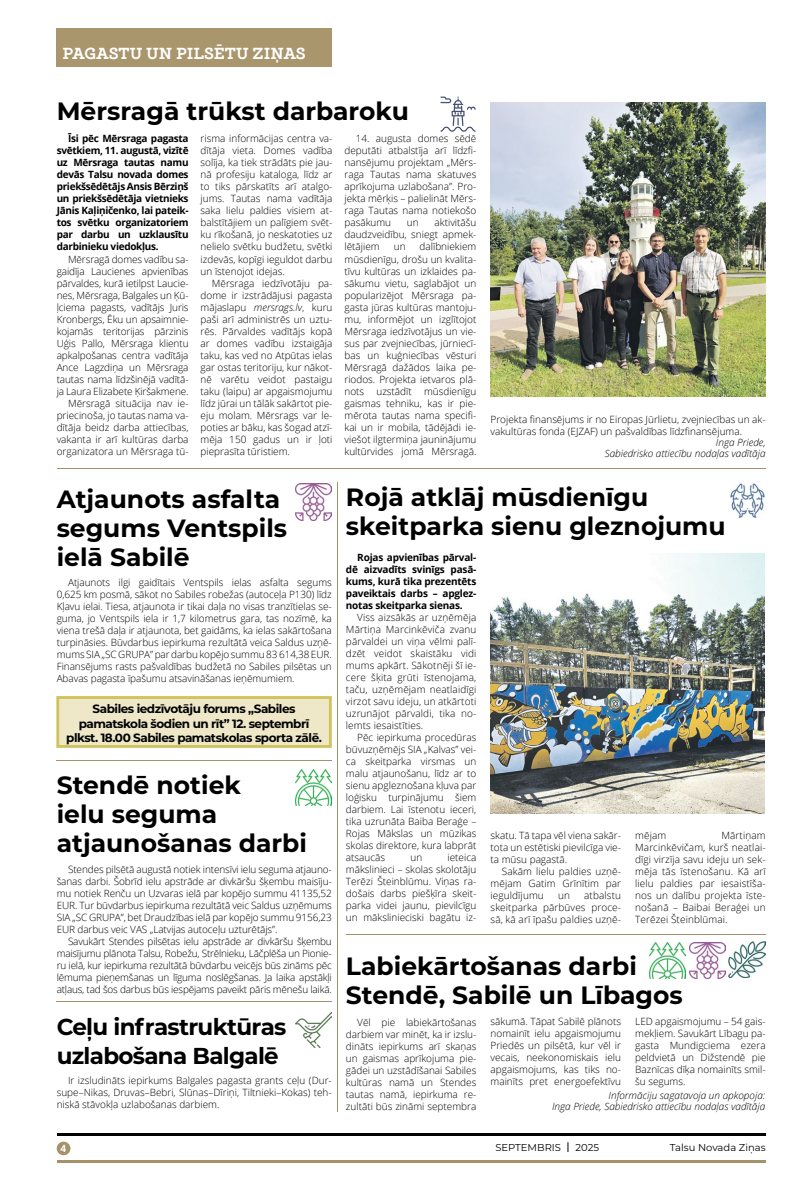
<style>
.page{position:relative;width:794px;height:1191px;background:#fff}
.page>*{position:absolute;margin:0;border:0;box-sizing:border-box;transform-origin:0 0}
.t1{font:700 25px/29px "Montserrat";color:#000}
.t2{font:700 23px/29px "Montserrat";letter-spacing:-.03em;color:#000}
.t3{font:700 16px "Locke";color:#fff}
.t4{font:700 12px/14.4px "Montserrat";letter-spacing:-.04em;color:#000;text-align:center}
.t5{font:300 10px/12px "Open Sans";color:#000;text-align:justify}
.t6{font:700 10px/12px "Open Sans";letter-spacing:-.025em;color:#000;text-align:justify}
.t7{font:italic 300 10px/11px "Open Sans";color:#000;text-align:right}
.t8{font:10px "Montserrat";color:#000}
.t9{font:700 10px "Open Sans";color:#fff}
.s1{font-style:italic}
.s2{font-size:13.9px}
</style>
<div class="page">
<img style="left:490px;top:102px;width:275px;height:294px">
<div style="left:57px;top:28px;width:275px;height:39px;background:#aa966d"></div>
<div style="left:57px;top:1141px;width:13px;height:14px;background:#a69268;border-radius:50%"></div>
<hr style="left:57px;top:1133px;width:708px;height:2px;background:#000">
<hr style="left:57px;top:1160px;width:708px;height:2px;background:#a69268">
<hr style="left:337px;top:482px;width:1px;height:629px;background:#a69268">
<hr style="left:57px;top:759px;width:275px;height:1px;background:#a69268">
<hr style="left:57px;top:1001px;width:275px;height:1px;background:#a69268">
<svg style="left:56px;top:696px;width:276px;height:52px;background:#eae3bb"></svg>
<hr style="left:57px;top:467px;width:708px;height:1px;background:#a69268">
<hr style="left:346px;top:934px;width:419px;height:1px;background:#a69268">
<img style="left:490px;top:554px;width:274px;height:259px">
<img style="left:296px;top:1013px;width:36px;height:34px">
<img style="left:296px;top:770px;width:36px;height:36px">
<img style="left:295px;top:483px;width:37px;height:37px">
<img style="left:649px;top:942px;width:37px;height:36px">
<img style="left:689px;top:942px;width:36px;height:36px">
<img style="left:728px;top:941px;width:37px;height:37px">
<img style="left:730px;top:483px;width:35px;height:35px">
<img style="left:440px;top:96px;width:36px;height:36px">
<h3 class="t3" style="left:62px;top:43px;width:245px">PAGASTU UN PILSĒTU ZIŅAS</h3>
<h1 class="t1" style="left:57px;top:95px;width:354px">Mērsragā trūkst darbaroku</h1>
<p class="t6" style="left:57px;top:133px;width:133px;text-indent:11px">Īsi pēc Mērsraga pagasta svētkiem, 11. augustā, vizītē uz Mērsraga tautas namu devās Talsu novada domes priekšsēdētājs Ansis Bērziņš un priekšsēdētāja vietnieks Jānis Kaļiņičenko, lai pateik&shy;tos svētku organizatoriem par darbu un uzklausītu darbinieku viedokļus.</p>
<p class="t5" style="left:57px;top:253px;width:133px;text-align:right">Mērsragā domes vadību sa&shy;gaidīja Laucienes apvienības pārvaldes, kurā ietilpst Laucie&shy;nes, Mērsraga, Balgales un Ķū&shy;ļciema pagasts, vadītājs Juris<br>Kronbergs, Ēku un apsaimnie&shy;kojamās teritorijas pārzinis<br>Uģis Pallo, Mērsraga klientu apkalpošanas centra vadītāja<br>Ance Lagzdiņa un Mērsraga tautas nama līdzšinējā vadītā&shy;ja Laura Elizabete Ķiršakmene.<br>Mērsragā situācija nav ie&shy;priecinoša, jo tautas nama va&shy;dītāja beidz darba attiecības, vakanta ir arī kultūras darba organizatora un Mērsraga tū-</p>
<p class="t5" style="left:201px;top:133px;width:133px">risma informācijas centra va&shy;dītāja vieta. Domes vadība solīja, ka tiek strādāts pie jau&shy;nā profesiju kataloga, līdz ar to tiks pārskatīts arī atalgo&shy;jums. Tautas nama vadītāja saka lielu paldies visiem at&shy;balstītājiem un palīgiem svēt&shy;ku rīkošanā, jo neskatoties uz nelielo svētku budžetu, svētki izdevās, kopīgi ieguldot darbu un īstenojot idejas.</p>
<p class="t5" style="left:201px;top:277px;width:133px;text-indent:11px">Mērsraga iedzīvotāju pa&shy;dome ir izstrādājusi pagasta mājaslapu <span class="s1">mersrags.lv</span>, kuru paši arī administrēs un uztu&shy;rēs. Pārvaldes vadītājs kopā ar domes vadību izstaigāja taku, kas ved no Atpūtas ielas gar ostas teritoriju, kur nākot&shy;nē varētu veidot pastaigu taku (laipu) ar apgaismojumu līdz jūrai un tālāk sakārtot pie&shy;eju molam. Mērsrags var le&shy;poties ar bāku, kas šogad atzī&shy;mēja 150 gadus un ir ļoti pieprasīta tūristiem.</p>
<p class="t5" style="left:344px;top:133px;width:133px;text-indent:11px">14. augusta domes sēdē deputāti atbalstīja arī līdzfi&shy;nansējumu projektam „Mērs&shy;raga Tautas nama skatuves aprīkojuma uzlabošana”. Pro&shy;jekta mērķis – palielināt Mērs&shy;raga Tautas nama notiekošo pasākumu</p>
<p class="t5" style="left:344px;top:217px;width:133px;text-indent:90px">aktivitāšu daudzveidību, sniegt apmek&shy;lētājiem</p>
<p class="t5" style="left:407px;top:217px;width:13px">un</p>
<p class="t5" style="left:344px;top:241px;width:133px;text-indent:75px">dalībniekiem mūsdienīgu, drošu un kvalita&shy;tīvu kultūras un izklaides pa&shy;sākumu vietu, saglabājot un popularizējot Mērsraga pa&shy;gasta jūras kultūras mantoju&shy;mu, informējot un izglītojot Mērsraga iedzīvotājus un vie&shy;sus par zvejniecības, jūrniecī&shy;bas un kuģniecības vēsturi Mērsragā dažādos laika pe&shy;riodos. Projekta ietvaros plā&shy;nots uzstādīt mūsdienīgu gaismas tehniku, kas ir pie&shy;mērota tautas nama specifi&shy;kai un ir mobila, tādējādi ie&shy;viešot ilgtermiņa jauninājumu kultūrvides jomā Mērsragā.</p>
<p class="t5" style="left:394px;top:241px;width:13px">un</p>
<p class="t5" style="left:490px;top:413px;width:276px">Projekta finansējums ir no Eiropas Jūrlietu, zvejniecības un ak&shy;vakultūras fonda (EJZAF) un pašvaldības līdzfinansējuma.</p>
<p class="t7" style="left:604px;top:436px;width:162px">Inga Priede,<br>Sabiedrisko attiecību nodaļas vadītāja</p>
<h1 class="t1" style="left:57px;top:483px;width:232px">Atjaunots asfalta segums Ventspils ielā Sabilē</h1>
<p class="t5" style="left:57px;top:576px;width:277px;text-indent:11px">Atjaunots ilgi gaidītais Ventspils ielas asfalta segums 0,625 km posmā, sākot no Sabiles robežas (autoceļa P130) līdz Kļavu ielai. Tiesa, atjaunota ir tikai daļa no visas tranzītielas se&shy;guma, jo Ventspils iela ir 1,7 kilometrus gara, tas nozīmē, ka viena trešā daļa ir atjaunota, bet gaidāms, ka ielas sakārtošana turpināsies. Būvdarbus iepirkuma rezultātā veica Saldus uzņē&shy;mums SIA „SC GRUPA” par darbu kopējo summu 83 614,38 EUR.<br>Finansējums rasts pašvaldības budžetā no Sabiles pilsētas un Abavas pagasta īpašumu atsavināšanas ieņēmumiem.</p>
<p class="t4" style="left:66px;top:701px;width:257px">Sabiles iedzīvotāju forums „Sabiles pamatskola šodien un rīt” 12. septembrī plkst. 18.00 Sabiles pamatskolas sporta zālē.</p>
<h1 class="t1" style="left:57px;top:770px;width:252px">Stendē notiek<br>ielu seguma atjaunošanas darbi</h1>
<p class="t5" style="left:57px;top:863px;width:277px;text-indent:11px">Stendes pilsētā augustā notiek intensīvi ielu seguma atjauno&shy;šanas darbi. Šobrīd ielu apstrāde ar divkāršu šķembu maisīju&shy;mu notiek Renču un Uzvaras ielā par kopējo summu 41135,52<br>EUR. Tur būvdarbus iepirkuma rezultātā veic Saldus uzņēmums SIA „SC GRUPA”, bet Draudzības ielā par kopējo summu 9156,23<br>EUR darbus veic VAS „Latvijas autoceļu uzturētājs”.</p>
<p class="t5" style="left:57px;top:935px;width:277px;text-indent:11px">Savukārt Stendes pilsētas ielu apstrāde ar divkāršu šķembu maisījumu plānota Talsu, Robežu, Strēlnieku, Lāčplēša un Pionie&shy;ru ielā, kur iepirkuma rezultātā būvdarbu veicējs būs zināms pēc lēmuma pieņemšanas un līguma noslēgšanas. Ja laika apstākļi atļaus, tad šos darbus būs iespējams paveikt pāris mēnešu laikā.</p>
<h2 class="t2" style="left:57px;top:1010px;width:231px">Ceļu infrastruktūras uzlabošana Balgalē</h2>
<p class="t5" style="left:57px;top:1074px;width:276px;text-indent:11px">Ir izsludināts iepirkums Balgales pagasta grants ceļu (Dur&shy;supe–Nikas, Druvas–Bebri, Slūnas–Dīriņi, Tiltnieki–Kokas) teh&shy;niskā stāvokļa uzlabošanas darbiem.</p>
<h1 class="t1" style="left:346px;top:481px;width:381px">Rojā atklāj mūsdienīgu skeitparka sienu gleznojumu</h1>
<p class="t6" style="left:346px;top:551px;width:132px;text-indent:11px">Rojas apvienības pārval&shy;dē aizvadīts svinīgs pasā&shy;kums, kurā tika prezentēts paveiktais darbs – apglez&shy;notas skeitparka sienas.</p>
<p class="t5" style="left:346px;top:611px;width:132px;text-indent:11px">Viss aizsākās ar uzņēmēja Mārtiņa Marcinkēviča zvanu pārvaldei un viņa vēlmi palī&shy;dzēt veidot skaistāku vidi mums apkārt. Sākotnēji šī ie&shy;cere šķita grūti īstenojama, taču, uzņēmējam neatlaidīgi virzot savu ideju, un atkārtoti uzrunājot pārvaldi, tika no&shy;lemts iesaistīties.</p>
<p class="t5" style="left:346px;top:731px;width:132px;text-indent:11px">Pēc iepirkuma procedūras būvuzņēmējs SIA „Kalvas” vei&shy;ca skeitparka virsmas un malu atjaunošanu, līdz ar to sienu apgleznošana kļuva par loģisku turpinājumu šiem darbiem. Lai īstenotu ieceri, tika uzrunāta Baiba Beraģe – Rojas Mākslas un mūzikas skolas direktore, kura labprāt atsaucās</p>
<p class="t5" style="left:490px;top:828px;width:132px">skatu. Tā tapa vēl viena sakār&shy;tota un estētiski pievilcīga vie&shy;ta mūsu pagastā.</p>
<p class="t5" style="left:490px;top:864px;width:132px;text-indent:11px">Sakām lielu paldies uzņē&shy;mējam Gatim Grīnītim par ieguldījumu</p>
<p class="t5" style="left:635px;top:828px;width:132px;text-indent:86px">Mārtiņam Marcinkēvičam, kurš neatlai&shy;dīgi virzīja savu ideju un sek&shy;mēja tās īstenošanu. Kā arī lielu paldies par iesaistīša&shy;nos un dalību projekta īste&shy;nošanā – Baibai Beraģei un Terēzei Šteinblūmai.</p>
<h1 class="t1" style="left:346px;top:950px;width:338px">Labiekārtošanas darbi<br>Stendē, Sabilē un Lībagos</h1>
<p class="t5" style="left:490px;top:1014px;width:132px">sākumā. Tāpat Sabilē plānots nomainīt ielu apgaismojumu Priedēs un pilsētā, kur vēl ir vecais, neekonomiskais ielu apgaismojums, kas tiks no&shy;mainīts pret energoefektīvu</p>
<p class="t5" style="left:635px;top:1014px;width:132px">LED apgaismojumu – 54 gais&shy;mekļiem. Savukārt Lībagu pa&shy;gasta Mundigciema ezera peldvietā un Dižstendē pie Baznīcas dīķa nomainīts smil&shy;šu segums.</p>
<p class="t5" style="left:635px;top:828px;width:33px">mējam</p>
<p class="t5" style="left:346px;top:851px;width:132px;text-indent:101px">ieteica mākslinieci – skolas skolotāju Terēzi Šteinblūmu. Viņas ra&shy;došais darbs piešķīra skeit&shy;parka videi jaunu, pievilcīgu un mākslinieciski bagātu iz-</p>
<p class="t5" style="left:410px;top:851px;width:13px">un</p>
<p class="t5" style="left:490px;top:888px;width:132px;text-indent:94px">atbalstu skeitparka pārbūves proce&shy;sā, kā arī īpašu paldies uzņē-</p>
<p class="t5" style="left:558px;top:888px;width:13px">un</p>
<p class="t5" style="left:346px;top:1015px;width:132px;text-indent:11px">Vēl pie labiekārtošanas darbiem var minēt, ka ir izslu&shy;dināts iepirkums arī skaņas un gaismas aprīkojuma pie&shy;gādei un uzstādīšanai Sabiles kultūras namā un Stendes tautas namā, iepirkuma re&shy;zultāti būs zināmi septembra</p>
<p class="t7" style="left:552px;top:1090px;width:215px">Informāciju sagatavoja un apkopoja:<br>Inga Priede, Sabiedrisko attiecību nodaļas vadītāja</p>
<p class="t9" style="left:60px;top:1141px;width:7px">4</p>
<p class="t8" style="left:495px;top:1141px;width:105px">SEPTEMBRIS <span class="s2">I</span> 2025</p>
<p class="t8" style="left:670px;top:1141px;width:97px">Talsu Novada Ziņas</p>
</div>
